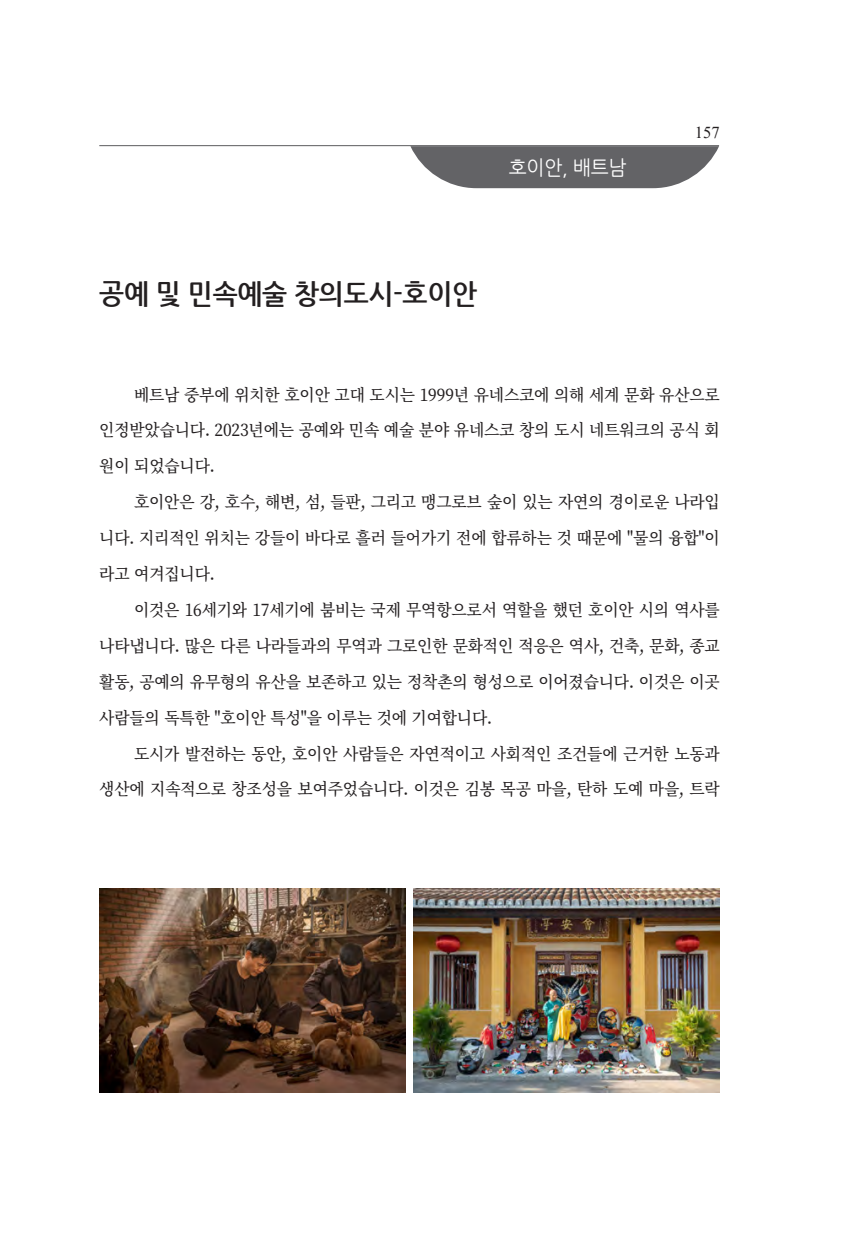
<style>
.page{position:relative;width:844px;height:1241px;background:#fff}
.page>*{position:absolute;margin:0;border:0;box-sizing:border-box;transform-origin:0 0}
.t1{font:700 28px "Nanum Gothic";letter-spacing:-.01em;color:#231f20;scale:.95 1}
.t2{font:20.12px "Nanum Gothic";letter-spacing:-.01em;color:#fff;scale:.95 1}
.t3{font:500 16.62px/35.9px "Noto Serif KR";letter-spacing:-.01em;color:#231f20;text-align:justify;scale:.95 1}
.t4{font:16.62px "Times New Roman";color:#231f20}
</style>
<div class="page">
<hr style="left:99px;top:145px;width:620px;height:1px;background:#636366">
<svg style="left:410px;top:146px;width:309px;height:42px;background:#767678"></svg>
<img style="left:99px;top:888px;width:306px;height:203px">
<img style="left:414px;top:888px;width:305px;height:203px">
<p class="t2" style="left:508px;top:158px;width:125px">호이안, 배트남</p>
<h1 class="t1" style="left:99px;top:280px;width:399px">공예 및 민속예술 창의도시-호이안</h1>
<p class="t4" style="left:694px;top:121px;width:26px">157</p>
<p class="t3" style="left:99px;top:377px;width:654px;text-indent:35px">베트남 중부에 위치한 호이안 고대 도시는 1999년 유네스코에 의해 세계 문화 유산으로 인정받았습니다. 2023년에는 공예와 민속 예술 분야 유네스코 창의 도시 네트워크의 공식 회 원이 되었습니다.</p>
<p class="t3" style="left:99px;top:484px;width:654px;text-indent:35px">호이안은 강, 호수, 해변, 섬, 들판, 그리고 맹그로브 숲이 있는 자연의 경이로운 나라입 니다. 지리적인 위치는 강들이 바다로 흘러 들어가기 전에 합류하는 것 때문에 "물의 융합"이 라고 여겨집니다.</p>
<p class="t3" style="left:99px;top:592px;width:654px;text-indent:35px">이것은 16세기와 17세기에 붐비는 국제 무역항으로서 역할을 했던 호이안 시의 역사를 나타냅니다. 많은 다른 나라들과의 무역과 그로인한 문화적인 적응은 역사, 건축, 문화, 종교 활동, 공예의 유무형의 유산을 보존하고 있는 정착촌의 형성으로 이어졌습니다. 이것은 이곳 사람들의 독특한 "호이안 특성"을 이루는 것에 기여합니다.</p>
<p class="t3" style="left:99px;top:735px;width:654px;text-align:right">도시가 발전하는 동안, 호이안 사람들은 자연적이고 사회적인 조건들에 근거한 노동과 생산에 지속적으로 창조성을 보여주었습니다. 이것은 김봉 목공 마을, 탄하 도예 마을, 트락</p>
</div>
